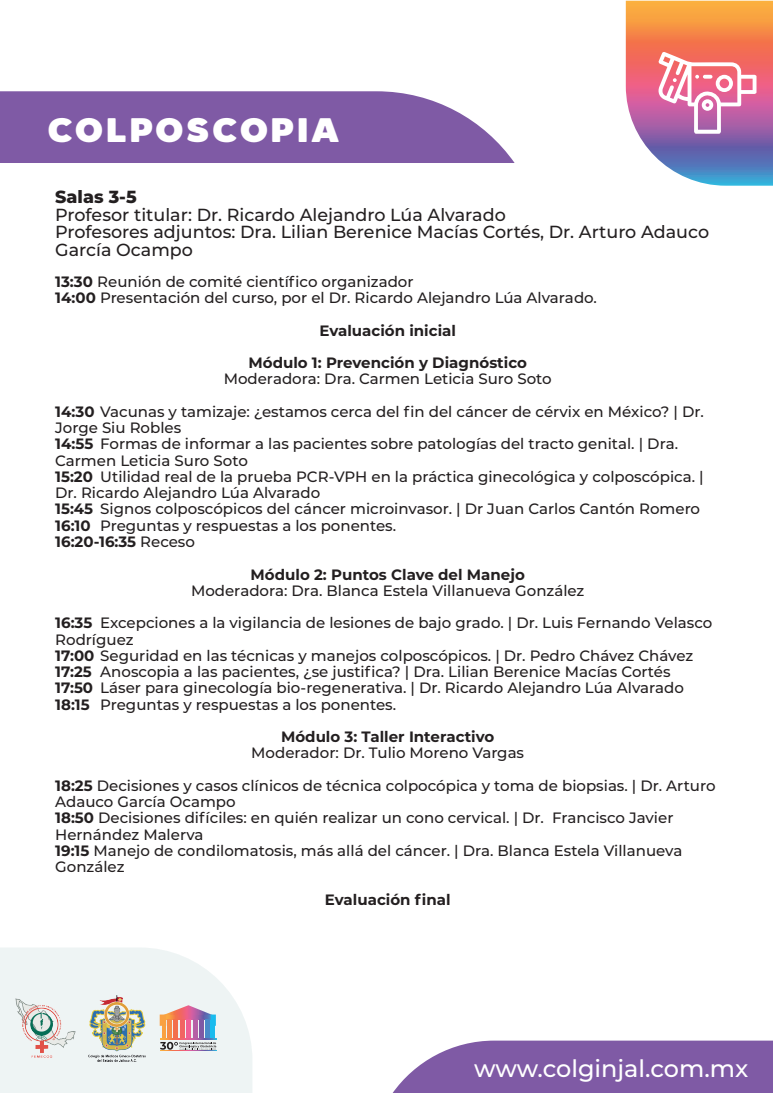
<style>
.page{position:relative;width:773px;height:1093px;background:#fff}
.page>*{position:absolute;margin:0;border:0;box-sizing:border-box;transform-origin:0 0}
.t1{font:800 34px "Monty";letter-spacing:.1em;color:#fff}
.t2{font:500 23.88px "Montserrat";color:#fff}
.t3{font:500 17.5px/17.5px "Montserrat";color:#231f20}
.t4{font:800 17.5px "Montserrat";color:#231f20}
.t5{font:500 15px/16.2px "Montserrat";color:#231f20}
.t6{font:700 15px/32.5px "Montserrat";color:#231f20;text-align:center}
.s1{font-weight:700}
</style>
<div class="page">
<svg style="left:0;top:948px;width:252px;height:144px;background:#eff4f4"></svg>
<svg style="left:393px;top:1040px;width:379px;height:52px;background:#8a69ad"></svg>
<svg style="left:0;top:91px;width:514px;height:72px;background:#8967ac"></svg>
<svg style="left:625px;top:1px;width:147px;height:185px;background:#cd8c94"></svg>
<svg style="left:162px;top:1005px;width:53px;height:10px"></svg>
<svg style="left:166px;top:1015px;width:45px;height:4px"></svg>
<div style="left:180px;top:1019px;width:5px;height:19px;background:#f16462"></div>
<div style="left:186px;top:1019px;width:5px;height:19px;background:#f05f97"></div>
<div style="left:167px;top:1019px;width:5px;height:19px;background:#f68c46"></div>
<div style="left:173px;top:1019px;width:5px;height:19px;background:#f36f4b"></div>
<div style="left:193px;top:1019px;width:5px;height:19px;background:#b660a6"></div>
<div style="left:199px;top:1019px;width:5px;height:19px;background:#7f5aa5"></div>
<div style="left:205px;top:1019px;width:5px;height:19px;background:#498bc9"></div>
<hr style="left:211px;top:1020px;width:4px;height:18px;background:#19bbee">
<hr style="left:162px;top:1020px;width:4px;height:18px;background:#f9a141">
<div style="left:160px;top:1014px;width:6px;height:11px;background:#f9a141"></div>
<div style="left:211px;top:1014px;width:5px;height:11px;background:#19bbee"></div>
<svg style="left:160px;top:1038px;width:56px;height:1px"></svg>
<svg style="left:160px;top:1050px;width:56px;height:1px"></svg>
<svg style="left:160px;top:1041px;width:57px;height:9px"></svg>
<img style="left:88px;top:995px;width:57px;height:66px">
<img style="left:15px;top:998px;width:60px;height:59px">
<h1 class="t1" style="left:48px;top:105px;width:292px">COLPOSCOPIA</h1>
<p class="t4" style="left:55px;top:184px;width:83px">Salas 3-5</p>
<p class="t3" style="left:55px;top:205px;width:655px">Profesor titular: Dr. Ricardo Alejandro Lúa Alvarado<br>Profesores adjuntos: Dra. Lilian Berenice Macías Cortés, Dr. Arturo Adauco<br>García Ocampo</p>
<p class="t5" style="left:55px;top:273px;width:543px"><span class="s1">13:30</span> Reunión de comité científico organizador<br><span class="s1">14:00</span> Presentación del curso, por el Dr. Ricardo Alejandro Lúa Alvarado.</p>
<p class="t6" style="left:248px;top:313px;width:280px">Evaluación inicial<br>Módulo 1: Prevención y Diagnóstico</p>
<p class="t5" style="left:55px;top:362px;width:650px;line-height:32.5px;text-indent:168px">Moderadora: Dra. Carmen Leticia Suro Soto<br><span class="s1">14:30</span> Vacunas y tamizaje: ¿estamos cerca del fin del cáncer de cérvix en México? | Dr.</p>
<p class="t5" style="left:55px;top:419px;width:650px">Jorge Siu Robles<br><span class="s1">14:55</span> Formas de informar a las pacientes sobre patologías del tracto genital. | Dra.<br>Carmen Leticia Suro Soto<br><span class="s1">15:20</span> Utilidad real de la prueba PCR-VPH en la práctica ginecológica y colposcópica. | Dr. Ricardo Alejandro Lúa Alvarado<br><span class="s1">15:45</span> Signos colposcópicos del cáncer microinvasor. | Dr Juan Carlos Cantón Romero <span class="s1">16:10</span> Preguntas y respuestas a los ponentes.<br><span class="s1">16:20-16:35</span> Receso</p>
<p class="t6" style="left:250px;top:557px;width:276px">Módulo 2: Puntos Clave del Manejo</p>
<p class="t5" style="left:55px;top:573px;width:658px;line-height:32.5px;text-align:center">Moderadora: Dra. Blanca Estela Villanueva González<br><span class="s1">16:35</span> Excepciones a la vigilancia de lesiones de bajo grado. | Dr. Luis Fernando Velasco</p>
<p class="t5" style="left:55px;top:630px;width:639px">Rodríguez<br><span class="s1">17:00</span> Seguridad en las técnicas y manejos colposcópicos. | Dr. Pedro Chávez Chávez <span class="s1">17:25</span> Anoscopia a las pacientes, ¿se justifica? | Dra. Lilian Berenice Macías Cortés <span class="s1">17:50</span> Láser para ginecología bio-regenerativa. | Dr. Ricardo Alejandro Lúa Alvarado <span class="s1">18:15</span> Preguntas y respuestas a los ponentes.</p>
<p class="t6" style="left:281px;top:719px;width:215px">Módulo 3: Taller Interactivo</p>
<p class="t5" style="left:55px;top:736px;width:661px;line-height:32.5px;text-align:center">Moderador: Dr. Tulio Moreno Vargas<br><span class="s1">18:25</span> Decisiones y casos clínicos de técnica colpocópica y toma de biopsias. | Dr. Arturo</p>
<p class="t5" style="left:55px;top:793px;width:628px">Adauco García Ocampo<br><span class="s1">18:50</span> Decisiones difíciles: en quién realizar un cono cervical. | Dr. Francisco Javier Hernández Malerva<br><span class="s1">19:15</span> Manejo de condilomatosis, más allá del cáncer. | Dra. Blanca Estela Villanueva González</p>
<p class="t6" style="left:325px;top:882px;width:127px">Evaluación final</p>
<h2 class="t2" style="left:474px;top:1051px;width:275px">www.colginjal.com.mx</h2>
</div>
